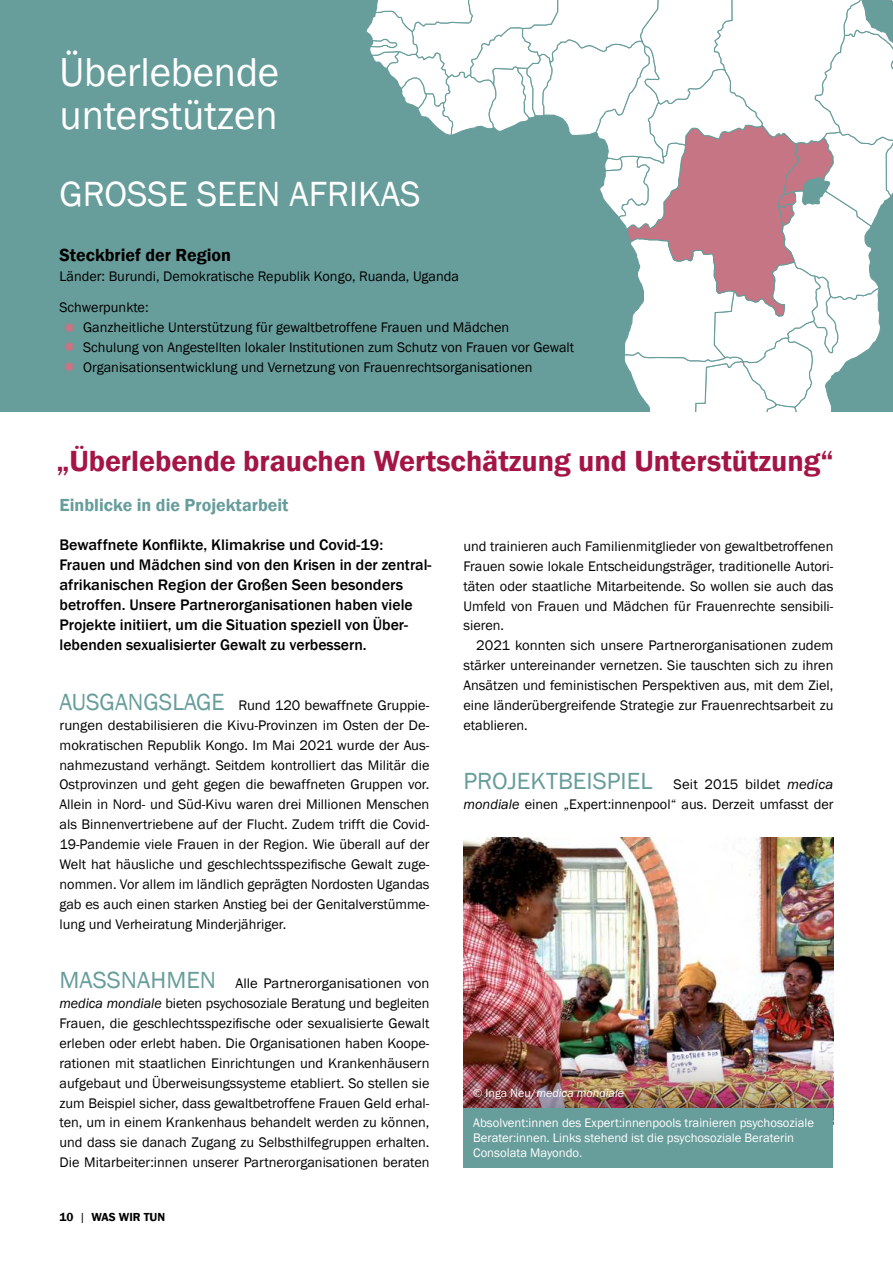
<style>
.page{position:relative;width:893px;height:1263px;background:#fff}
.page>*{position:absolute;margin:0;border:0;box-sizing:border-box;transform-origin:0 0}
.t1{font:41.4px/43.5px "Franklin Gothic";letter-spacing:-.005em;color:#fff}
.t2{font:36px "Franklin Gothic";color:#fff}
.t3{font:600 30px "Franklin Gothic";letter-spacing:-.005em;color:#a41546}
.t4{font:24px "Franklin Gothic";color:#679d9b}
.t5{font:600 18px "Franklin Gothic";color:#679d9b}
.t6{font:600 18px "Franklin Gothic";color:#000}
.t7{font:500 15.75px/20px "Franklin Gothic";color:#000}
.t8{font:14.25px/20px "Franklin Gothic";color:#000;text-align:justify}
.t9{font:12.75px/15.3px "Franklin Gothic";color:#fff}
.t10{font:italic 12px "Franklin Gothic";color:#fff}
.t11{font:600 12px "Franklin Gothic";color:#000}
.s1{font-size:30px;color:#c57583}
.s2{font-size:24px;color:#679d9b}
.s3{font-style:italic}
.s4{font-weight:400}
.s5{font-size:14.25px;color:#000}
.s6{font-style:italic;font-size:14.25px;color:#000}
.s7{font-style:normal}
</style>
<div class="page">
<div style="left:0;top:0;width:893px;height:412px;background:#679d9b"></div>
<svg style="left:366px;top:0;width:527px;height:412px"></svg>
<img style="left:463px;top:837px;width:370px;height:214px">
<img style="left:463px;top:1051px;width:370px;height:57px">
<div style="left:463px;top:1108px;width:370px;height:59px;background:#679d9b"></div>
<h1 class="t1" style="left:60px;top:52px;width:221px">Überlebende unterstützen</h1>
<h2 class="t2" style="left:60px;top:179px;width:362px">GROSSE SEEN AFRIKAS</h2>
<p class="t6" style="left:60px;top:247px;width:173px">Steckbrief der Region</p>
<p class="t8" style="left:60px;top:267px;width:401px">Länder: Burundi, Demokratische Republik Kongo, Ruanda, Uganda</p>
<p class="t8" style="left:60px;top:298px;width:91px">Schwerpunkte:</p>
<p class="t8" style="left:60px;top:318px;width:451px"><span class="s1">•</span> Ganzheitliche Unterstützung für gewaltbetroffene Frauen und Mädchen</p>
<p class="t8" style="left:60px;top:338px;width:516px"><span class="s1">•</span> Schulung von Angestellten lokaler Institutionen zum Schutz von Frauen vor Gewalt</p>
<p class="t8" style="left:60px;top:358px;width:474px"><span class="s1">•</span> Organisationsentwicklung und Vernetzung von Frauenrechtsorganisationen</p>
<h3 class="t3" style="left:56px;top:449px;width:779px">„Überlebende brauchen Wertschätzung und Unterstützung“</h3>
<p class="t5" style="left:60px;top:498px;width:231px">Einblicke in die Projektarbeit</p>
<p class="t7" style="left:60px;top:535px;width:373px">Bewaffnete Konflikte, Klimakrise und Covid-19:<br>Frauen und Mädchen sind von den Krisen in der zentral&shy;afrikanischen Region der Großen Seen besonders betroffen. Unsere Partnerorganisationen haben viele Projekte initiiert, um die Situation speziell von Über&shy;lebenden sexualisierter Gewalt zu verbessern.</p>
<p class="t8" style="left:60px;top:696px;width:371px"><span class="s2">AUSGANGSLAGE</span> Rund 120 bewaffnete Gruppie&shy;rungen destabilisieren die Kivu-Provinzen im Osten der De&shy;mokratischen Republik Kongo. Im Mai 2021 wurde der Aus&shy;nahmezustand verhängt. Seitdem kontrolliert das Militär die Ostprovinzen und geht gegen die bewaffneten Gruppen vor.<br>Allein in Nord- und Süd-Kivu waren drei Millionen Menschen als Binnenvertriebene auf der Flucht. Zudem trifft die Covid-19-Pandemie viele Frauen in der Region. Wie überall auf der Welt hat häusliche und geschlechtsspezifische Gewalt zuge&shy;nommen. Vor allem im ländlich geprägten Nordosten Ugandas gab es auch einen starken Anstieg bei der Genitalverstümme&shy;lung und Verheiratung Minderjähriger.</p>
<p class="t8" style="left:60px;top:974px;width:371px"><span class="s2">MASSNAHMEN</span> Alle Partnerorganisationen von <span class="s3">medica mondiale</span> bieten psychosoziale Beratung und begleiten Frauen, die geschlechtsspezifische oder sexualisierte Gewalt erleben oder erlebt haben. Die Organisationen haben Koope&shy;rationen mit staatlichen Einrichtungen und Krankenhäusern aufgebaut und Überweisungssysteme etabliert. So stellen sie zum Beispiel sicher, dass gewaltbetroffene Frauen Geld erhal&shy;ten, um in einem Krankenhaus behandelt werden zu können, und dass sie danach Zugang zu Selbsthilfegruppen erhalten.<br>Die Mitarbeiter:innen unserer Partnerorganisationen beraten</p>
<p class="t11" style="left:60px;top:1212px;width:107px">10 <span class="s4">|</span> WAS WIR TUN</p>
<p class="t8" style="left:463px;top:537px;width:371px">und trainieren auch Familienmitglieder von gewaltbetroffenen Frauen sowie lokale Entscheidungsträger, traditionelle Autori&shy;täten oder staatliche Mitarbeitende. So wollen sie auch das Umfeld von Frauen und Mädchen für Frauenrechte sensibili&shy;sieren.</p>
<p class="t8" style="left:463px;top:636px;width:371px;text-indent:13px">2021 konnten sich unsere Partnerorganisationen zudem stärker untereinander vernetzen. Sie tauschten sich zu ihren Ansätzen und feministischen Perspektiven aus, mit dem Ziel, eine länderübergreifende Strategie zur Frauenrechtsarbeit zu etablieren.</p>
<h3 class="t4" style="left:463px;top:771px;width:371px">PROJEKTBEISPIEL <span class="s5">Seit 2015 bildet</span> <span class="s6">medica</span></h3>
<p class="t8" style="left:463px;top:795px;width:371px"><span class="s3">mondiale</span> einen „Expert:innenpool“ aus. Derzeit umfasst der</p>
<p class="t10" style="left:473px;top:1088px;width:152px"><span class="s7">© Inga Neu/</span>medica mondiale</p>
<p class="t9" style="left:473px;top:1115px;width:342px">Absolvent:innen des Expert:innenpools trainieren psychosoziale<br>Berater:innen. Links stehend ist die psychosoziale Beraterin<br>Consolata Mayondo.</p>
</div>
